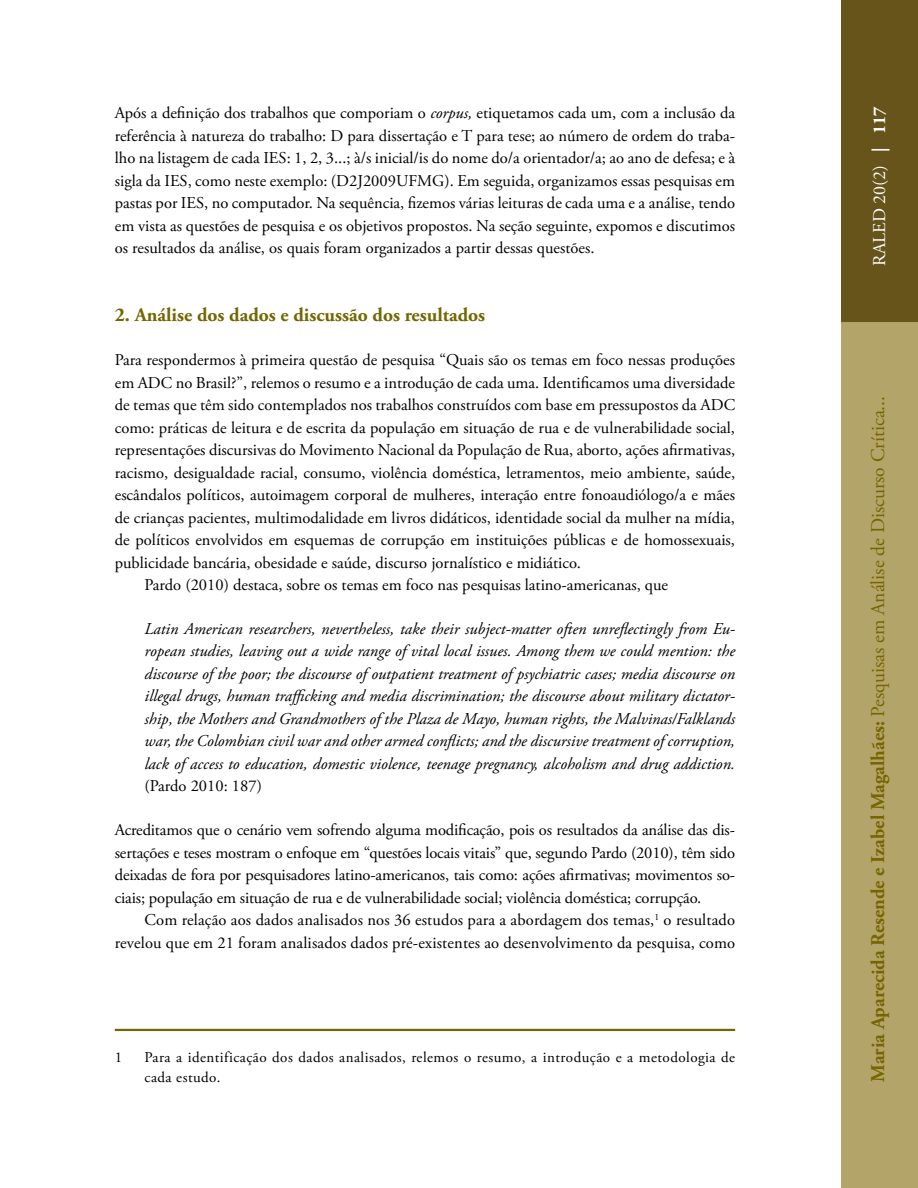
<style>
.page{position:relative;width:918px;height:1188px;background:#fff}
.page>*{position:absolute;margin:0;border:0;box-sizing:border-box;transform-origin:0 0}
.t1{font:700 19.5px "Adobe Garamond Pro";color:#746600}
.t2{font:18px "Adobe Garamond Pro";color:#fff}
.t3{font:16.5px/22.5px "Adobe Garamond Pro";color:#000;text-align:justify}
.t4{font:italic 16.5px/22.5px "Adobe Garamond Pro";color:#000;text-align:justify}
.t5{font:15px/19.5px "Adobe Garamond Pro";letter-spacing:.01em;color:#000}
.s1{font-style:italic}
.s2{font-weight:700}
.s3{font-weight:400}
</style>
<div class="page">
<div style="left:841px;top:0;width:77px;height:1188px;background:#b3a46a"></div>
<div style="left:841px;top:0;width:77px;height:322px;background:#67541a"></div>
<hr style="left:115px;top:1029px;width:620px;height:2px;background:#746600">
<p class="t3" style="left:115px;top:102px;width:622px">Após a definição dos trabalhos que comporiam o <span class="s1">corpus,</span> etiquetamos cada um, com a inclusão da referência à natureza do trabalho: D para dissertação e T para tese; ao número de ordem do traba&shy;lho na listagem de cada IES: 1, 2, 3...; à/s inicial/is do nome do/a orientador/a; ao ano de defesa; e à sigla da IES, como neste exemplo: (D2J2009UFMG). Em seguida, organizamos essas pesquisas em pastas por IES, no computador. Na sequência, fizemos várias leituras de cada uma e a análise, tendo em vista as questões de pesquisa e os objetivos propostos. Na seção seguinte, expomos e discutimos os resultados da análise, os quais foram organizados a partir dessas questões.</p>
<p class="t1" style="left:115px;top:304px;width:372px">2. Análise dos dados e discussão dos resultados</p>
<p class="t3" style="left:115px;top:349px;width:622px">Para respondermos à primeira questão de pesquisa “Quais são os temas em foco nessas produções</p>
<p class="t3" style="left:115px;top:372px;width:622px">em ADC no Brasil?”, relemos o resumo e a introdução de cada uma. Identificamos uma diversidade</p>
<p class="t3" style="left:115px;top:394px;width:622px">de temas que têm sido contemplados nos trabalhos construídos com base em pressupostos da ADC</p>
<p class="t3" style="left:115px;top:417px;width:622px">como: práticas de leitura e de escrita da população em situação de rua e de vulnerabilidade social,</p>
<p class="t3" style="left:115px;top:439px;width:622px">representações discursivas do Movimento Nacional da População de Rua, aborto, ações afirmativas,</p>
<p class="t3" style="left:115px;top:462px;width:622px">racismo, desigualdade racial, consumo, violência doméstica, letramentos, meio ambiente, saúde,</p>
<p class="t3" style="left:115px;top:484px;width:622px">escândalos políticos, autoimagem corporal de mulheres, interação entre fonoaudiólogo/a e mães</p>
<p class="t3" style="left:115px;top:507px;width:622px">de crianças pacientes, multimodalidade em livros didáticos, identidade social da mulher na mídia,</p>
<p class="t3" style="left:115px;top:529px;width:622px">de políticos envolvidos em esquemas de corrupção em instituições públicas e de homossexuais,</p>
<p class="t3" style="left:115px;top:552px;width:468px">publicidade bancária, obesidade e saúde, discurso jornalístico e midiático.</p>
<p class="t3" style="left:145px;top:574px;width:525px">Pardo (2010) destaca, sobre os temas em foco nas pesquisas latino-americanas, que</p>
<p class="t4" style="left:145px;top:618px;width:592px">Latin American researchers, nevertheless, take their subject-matter often unreflectingly from Eu&shy;ropean studies, leaving out a wide range of vital local issues. Among them we could mention: the discourse of the poor; the discourse of outpatient treatment of psychiatric cases; media discourse on illegal drugs, human trafficking and media discrimination; the discourse about military dictator&shy;ship, the Mothers and Grandmothers of the Plaza de Mayo, human rights, the Malvinas/Falklands war, the Colombian civil war and other armed conflicts; and the discursive treatment of corruption, lack of access to education, domestic violence, teenage pregnancy, alcoholism and drug addiction.</p>
<p class="t3" style="left:145px;top:776px;width:119px">(Pardo 2010: 187)</p>
<p class="t3" style="left:115px;top:819px;width:622px">Acreditamos que o cenário vem sofrendo alguma modificação, pois os resultados da análise das dis&shy;sertações e teses mostram o enfoque em “questões locais vitais” que, segundo Pardo (2010), têm sido deixadas de fora por pesquisadores latino-americanos, tais como: ações afirmativas; movimentos so&shy;ciais; população em situação de rua e de vulnerabilidade social; violência doméstica; corrupção.</p>
<p class="t3" style="left:115px;top:909px;width:622px;text-align:right">Com relação aos dados analisados nos 36 estudos para a abordagem dos temas,<sup>1</sup> o resultado revelou que em 21 foram analisados dados pré-existentes ao desenvolvimento da pesquisa, como</p>
<p class="t5" style="left:115px;top:1048px;width:9px">1</p>
<p class="t5" style="left:145px;top:1048px;width:592px">Para a identificação dos dados analisados, relemos o resumo, a introdução e a metodologia de cada estudo.</p>
<p class="t2" style="left:869px;top:266px;width:161px;rotate:-90deg">RALED 20(2) <span class="s2">| 117</span></p>
<p class="t1" style="left:867px;top:1082px;width:687px;rotate:-90deg">Maria Aparecida Resende e Izabel Magalhães: <span class="s3">Pesquisas em Análise de Discurso Crítica...</span></p>
</div>
